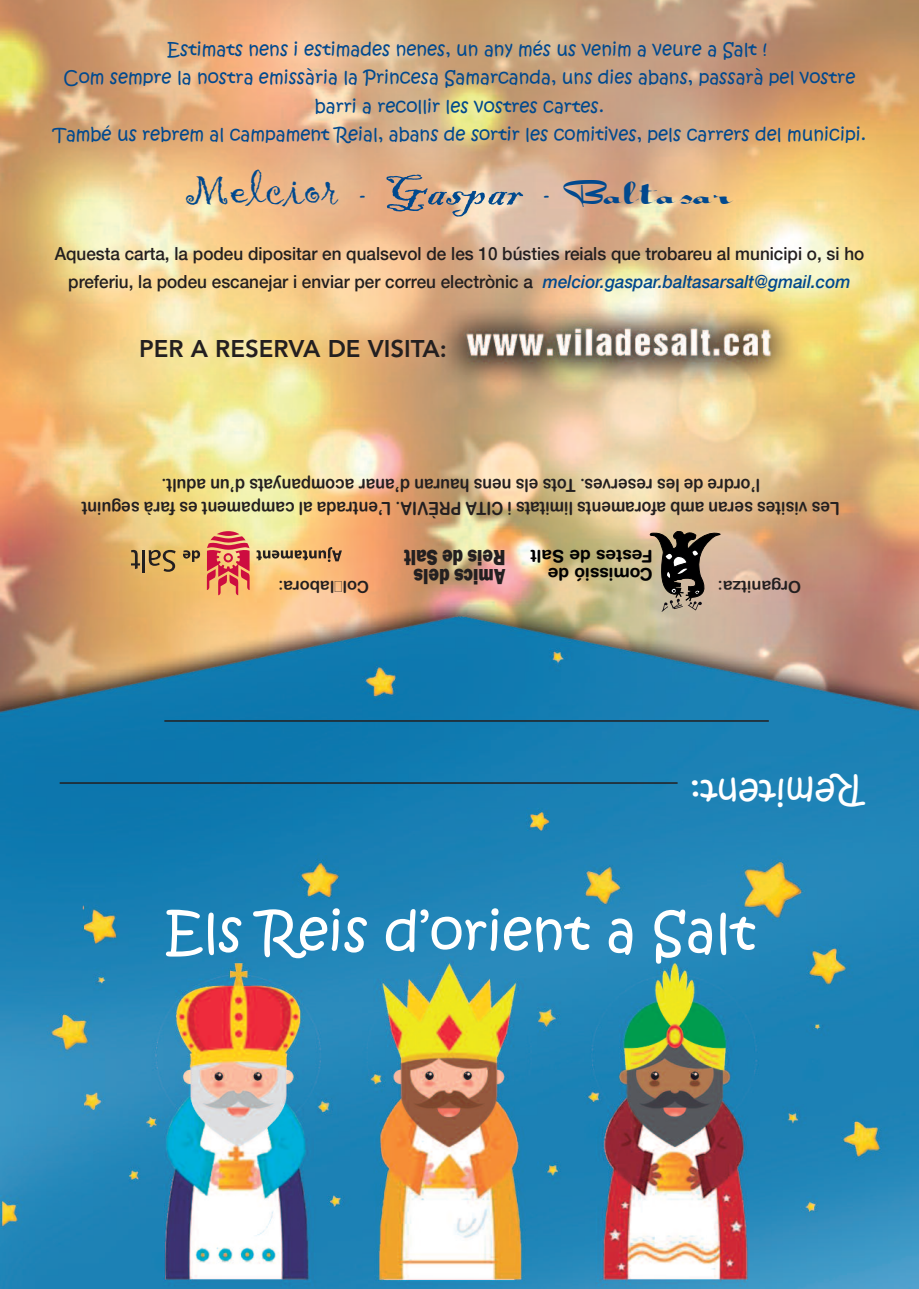
<style>
.page{position:relative;width:919px;height:1289px;background:#fff}
.page>*{position:absolute;margin:0;border:0;box-sizing:border-box;transform-origin:0 0}
.t1{font:54px "Kristen ITC";color:#fff}
.t2{font:48px "ABSALOM";color:#01498e;scale:.9 1}
.t3{font:42px "Gigi";color:#01498e;scale:1.1 1}
.t4{font:36px "Kristen ITC";color:#fff}
.t5{font:800 24px "Avenir";color:#231f20}
.t6{font:800 22.5px/19.5px "Franklin Gothic";color:#231f20;scale:.8 1}
.t7{font:19.5px "Kristen ITC";color:#01498e;scale:.95 1}
.t8{font:18px "Kristen ITC";color:#01498e}
.t9{font:500 18px/27.3px "Helvetica Neue LT";color:#231f20;text-align:center;scale:.95 1}
.t10{font:18px/22.5px "Arial Rounded MT Bold";color:#231f20;text-align:center;scale:.9 1}
.t11{font:700 17.4px/17.4px "Helvetica Rounded LT Std";color:#000001}
.t12{font:16.5px "Arial Rounded MT Bold";color:#231f20}
.s1{font-family:"Kristen ITC";font-size:19.5px}
.s2{font-family:"Blackadder ITC";font-size:45px}
.s3{font-style:italic;color:#01498e}
</style>
<div class="page">
<img style="left:0;top:0;width:918px;height:1288px">
<hr style="left:60px;top:782px;width:617px;height:1px;background:#231f20">
<hr style="left:164px;top:720px;width:604px;height:1px;background:#231f20">
<svg style="left:206px;top:531px;width:44px;height:64px;background:#e2725e"></svg>
<svg style="left:256px;top:547px;width:86px;height:15px"></svg>
<svg style="left:183px;top:550px;width:17px;height:12px"></svg>
<svg style="left:149px;top:550px;width:26px;height:22px"></svg>
<hr style="left:142px;top:550px;width:3px;height:22px;background:#231f20">
<svg style="left:131px;top:550px;width:9px;height:19px"></svg>
<svg style="left:648px;top:530px;width:72px;height:82px;background:#827564"></svg>
<p class="t8" style="left:167px;top:37px;width:601px">Estimats nens i estimades nenes, un any més us venim a veure a Salt !</p>
<p class="t8" style="left:64px;top:66px;width:793px">Com sempre la nostra emissària la Princesa Samarcanda, uns dies abans, passarà pel vostre</p>
<p class="t8" style="left:315px;top:94px;width:291px">barri a recollir les vostres cartes.</p>
<p class="t8" style="left:53px;top:123px;width:814px">També us rebrem al campament Reial, abans de sortir les comitives, pels carrers del municipi.</p>
<h3 class="t3" style="left:185px;top:163px;width:309px">Melcior <span class="s1">-</span> <span class="s2">Gaspar</span></h3>
<h2 class="t2" style="left:565px;top:155px;width:189px">Baltasar</h2>
<p class="t9" style="left:55px;top:242px;width:853px">Aquesta carta, la podeu dipositar en qualsevol de les 10 bústies reials que trobareu al municipi o, si ho preferiu, la podeu escanejar i enviar per correu electrònic a <span class="s3">melcior.gaspar.baltasarsalt@gmail.com</span></p>
<p class="t7" style="left:543px;top:184px;width:7px">-</p>
<h3 class="t5" style="left:139px;top:338px;width:309px">PER A RESERVA DE VISITA:</h3>
<p class="t10" style="left:839px;top:519px;width:843px;rotate:-180deg">seL se t i s i v na r es ma b ma r o f a s t ne mi l s t a t i Ci AT I P R È V A I ada r t ne ’ L. macl a map set ne à r a f t n i uges e r dr o ’ l ed se l s t oT. sev r ese r s l e snen na r uah r ana ’ d moca s t aynap nu ’ d . t l uda</p>
<p class="t12" style="left:369px;top:596px;width:93px;rotate:-180deg">C o bal·l o :ar</p>
<p class="t6" style="left:505px;top:587px;width:128px;rotate:-180deg">mA sci sled s i eR ed t l aS</p>
<p class="t11" style="left:653px;top:581px;width:124px;rotate:-180deg">Comissió de<br>eF ets s d e S a t l</p>
<p class="t12" style="left:801px;top:596px;width:85px;rotate:-180deg">O gr na :azt i</p>
<h3 class="t4" style="left:861px;top:814px;width:174px;rotate:-180deg">R me : tnet i</h3>
<h1 class="t1" style="left:165px;top:896px;width:592px">Els Reis d’orient a Salt</h1>
</div>
